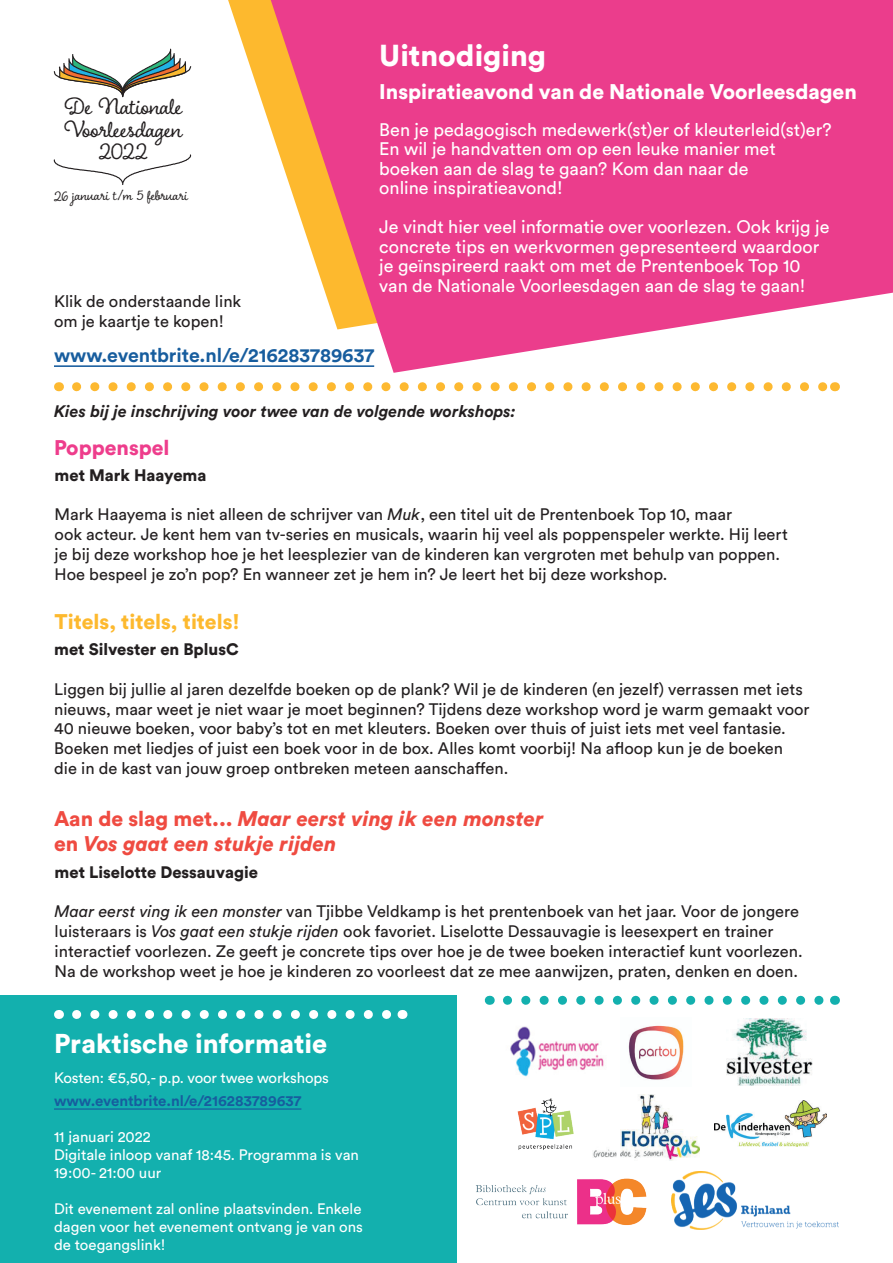
<style>
.page{position:relative;width:893px;height:1263px;background:#fff}
.page>*{position:absolute;margin:0;border:0;box-sizing:border-box;transform-origin:0 0}
.t1{font:900 30px "Circular Std";color:#fff}
.t2{font:900 27px "Circular Std";color:#fff}
.t3{font:25.2px/22.6px "Charcuterie Cursive";letter-spacing:-.005em;color:#231f20;text-align:center}
.t4{font:italic 900 21px/25.2px "Circular Std";color:#ef4b41}
.t5{font:900 21px "Circular Std";color:#fff}
.t6{font:900 21px "Circular Std";color:#fdb92e}
.t7{font:900 21px "Circular Std";color:#ee3d8c}
.t8{font:700 19.5px "Circular Std";color:#175d9e}
.t9{font:18px/19.5px "Circular Std";color:#fff}
.t10{font:16.5px/19.8px "Circular Std";color:#231f20}
.t11{font:900 16.5px "Circular Std";color:#231f20}
.t12{font:italic 700 16.5px "Circular Std";color:#231f20}
.t13{font:15.45px "Charcuterie Cursive";color:#231f20}
.t14{font:15px/18px "Circular Std";color:#fff}
.t15{font:700 15px "Circular Std";color:#175d9e}
.s1{font-style:italic}
.s2{font-style:normal}
</style>
<div class="page">
<div style="left:0;top:995px;width:456px;height:268px;background:#13b0ae"></div>
<svg style="left:228px;top:0;width:43px;height:129px"></svg>
<svg style="left:271px;top:0;width:622px;height:373px;background:#ee5d97"></svg>
<hr style="left:54px;top:1108px;width:247px;height:1px;background:#175d9e">
<svg style="left:77px;top:1010px;width:314px;height:9px"></svg>
<svg style="left:77px;top:382px;width:748px;height:9px"></svg>
<img style="left:593px;top:1094px;width:107px;height:66px">
<img style="left:672px;top:1171px;width:167px;height:58px">
<img style="left:715px;top:1100px;width:112px;height:46px">
<img style="left:628px;top:1025px;width:56px;height:55px">
<img style="left:517px;top:1098px;width:57px;height:52px">
<img style="left:726px;top:1018px;width:86px;height:68px">
<img style="left:476px;top:1178px;width:171px;height:47px">
<svg style="left:507px;top:996px;width:317px;height:9px"></svg>
<hr style="left:54px;top:365px;width:320px;height:2px;background:#175d9e">
<svg style="left:54px;top:154px;width:137px;height:31px"></svg>
<svg style="left:54px;top:49px;width:137px;height:48px"></svg>
<img style="left:510px;top:1026px;width:94px;height:51px">
<h3 class="t3" style="left:64px;top:94px;width:120px">De Nationale<br>Voorleesdagen<br>2022</h3>
<p class="t13" style="left:54px;top:186px;width:136px">26 januari t/m 5 februari</p>
<p class="t10" style="left:54px;top:291px;width:189px">Klik de onderstaande link om je kaartje te kopen!</p>
<h1 class="t1" style="left:379px;top:35px;width:168px">Uitnodiging</h1>
<p class="t5" style="left:379px;top:78px;width:479px">Inspiratieavond van de Nationale Voorleesdagen</p>
<p class="t9" style="left:379px;top:119px;width:454px">Ben je pedagogisch medewerk(st)er of kleuterleid(st)er?<br>En wil je handvatten om op een leuke manier met boeken aan de slag te gaan? Kom dan naar de<br>online inspiratieavond!</p>
<p class="t9" style="left:379px;top:217px;width:452px">Je vindt hier veel informatie over voorlezen. Ook krijg je concrete tips en werkvormen gepresenteerd waardoor je geïnspireerd raakt om met de Prentenboek Top 10 van de Nationale Voorleesdagen aan de slag te gaan!</p>
<p class="t8" style="left:54px;top:343px;width:322px">www.eventbrite.nl/e/216283789637</p>
<p class="t12" style="left:54px;top:401px;width:463px">Kies bij je inschrijving voor twee van de volgende workshops:</p>
<p class="t7" style="left:54px;top:433px;width:117px">Poppenspel</p>
<p class="t11" style="left:55px;top:464px;width:153px">met Mark Haayema</p>
<p class="t10" style="left:55px;top:504px;width:735px">Mark Haayema is niet alleen de schrijver van <span class="s1">Muk</span>, een titel uit de Prentenboek Top 10, maar<br>ook acteur. Je kent hem van tv-series en musicals, waarin hij veel als poppenspeler werkte. Hij leert je bij deze workshop hoe je het leesplezier van de kinderen kan vergroten met behulp van poppen.<br>Hoe bespeel je zo’n pop? En wanneer zet je hem in? Je leert het bij deze workshop.</p>
<p class="t6" style="left:55px;top:608px;width:187px">Titels, titels, titels!</p>
<p class="t11" style="left:54px;top:638px;width:186px">met Silvester en BplusC</p>
<p class="t10" style="left:54px;top:679px;width:757px">Liggen bij jullie al jaren dezelfde boeken op de plank? Wil je de kinderen (en jezelf) verrassen met iets nieuws, maar weet je niet waar je moet beginnen? Tijdens deze workshop word je warm gemaakt voor 40 nieuwe boeken, voor baby’s tot en met kleuters. Boeken over thuis of juist iets met veel fantasie.<br>Boeken met liedjes of juist een boek voor in de box. Alles komt voorbij! Na afloop kun je de boeken die in de kast van jouw groep ontbreken meteen aanschaffen.</p>
<p class="t4" style="left:54px;top:805px;width:491px"><span class="s2">Aan de slag met...</span> Maar eerst ving ik een monster <span class="s2">en</span> Vos gaat een stukje rijden</p>
<p class="t11" style="left:55px;top:861px;width:205px">met Liselotte Dessauvagie</p>
<p class="t10" style="left:55px;top:901px;width:750px"><span class="s1">Maar eerst ving ik een monster</span> van Tjibbe Veldkamp is het prentenboek van het jaar. Voor de jongere luisteraars is <span class="s1">Vos gaat een stukje rijden</span> ook favoriet. Liselotte Dessauvagie is leesexpert en trainer interactief voorlezen. Ze geeft je concrete tips over hoe je de twee boeken interactief kunt voorlezen.<br>Na de workshop weet je hoe je kinderen zo voorleest dat ze mee aanwijzen, praten, denken en doen.</p>
<h2 class="t2" style="left:54px;top:1025px;width:275px">Praktische informatie</h2>
<p class="t14" style="left:54px;top:1068px;width:276px">Kosten: €5,50,- p.p. voor twee workshops</p>
<p class="t15" style="left:54px;top:1091px;width:249px">www.eventbrite.nl/e/216283789637</p>
<p class="t14" style="left:54px;top:1128px;width:307px">11 januari 2022<br>Digitale inloop vanaf 18:45. Programma is van<br>19:00- 21:00 uur</p>
<p class="t14" style="left:54px;top:1200px;width:311px;text-align:justify">Dit evenement zal online plaatsvinden. Enkele dagen voor het evenement ontvang je van ons de toegangslink!</p>
</div>
